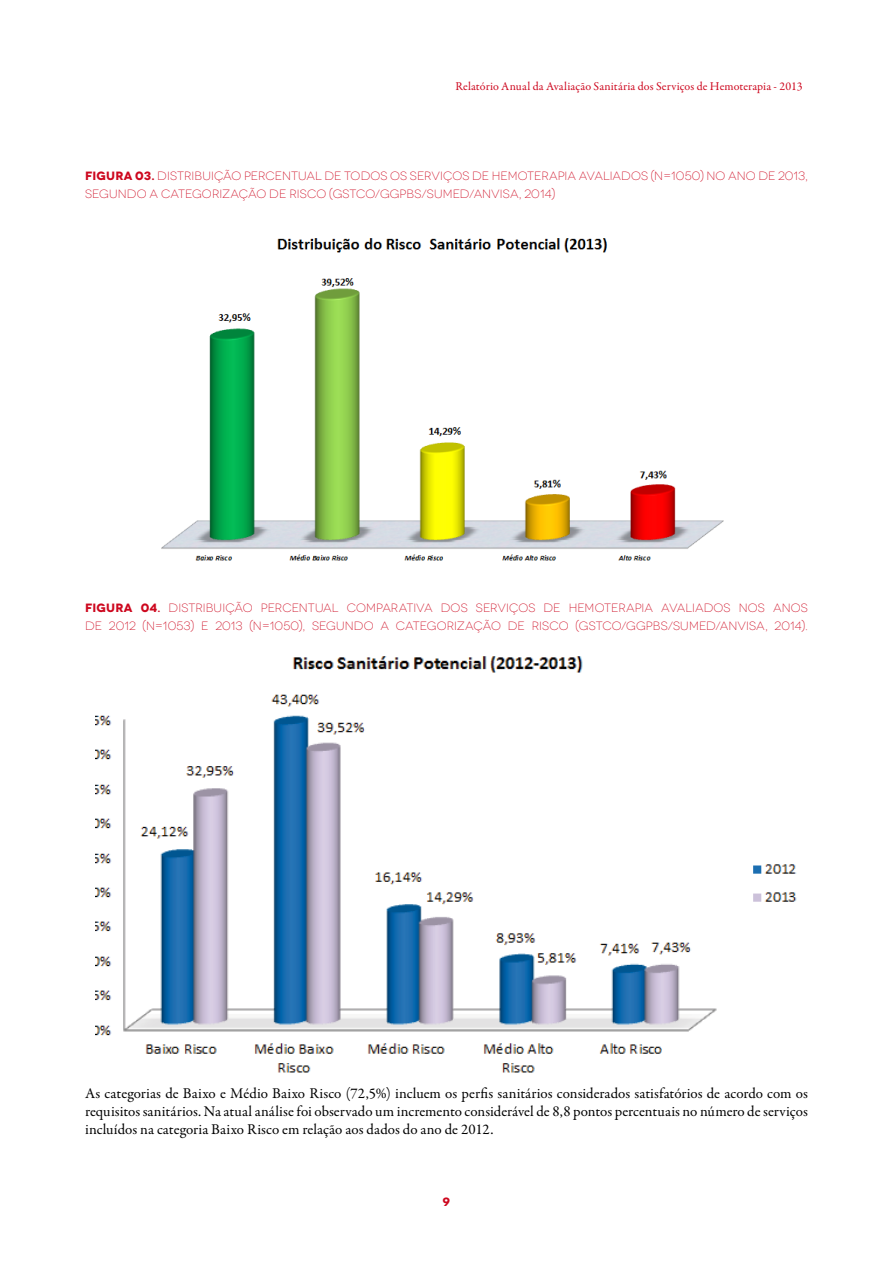
<style>
.page{position:relative;width:893px;height:1263px;background:#fff}
.page>*{position:absolute;margin:0;border:0;box-sizing:border-box;transform-origin:0 0}
.t1{font:15px/18px "Garamond Premr Pro";letter-spacing:.005em;color:#000;text-align:justify}
.t2{font:300 12px/18px "Novecentowide";letter-spacing:.005em;color:#cd071e}
.t3{font:12px "Garamond Premr Pro";letter-spacing:.01em;color:#cd071e}
.t4{font:700 12px "Novecentowide";color:#cd071e}
.s1{font-weight:700}
.s2{font-weight:600}
</style>
<div class="page">
<img style="left:161px;top:238px;width:563px;height:323px">
<img style="left:96px;top:656px;width:701px;height:417px">
<p class="t3" style="left:455px;top:79px;width:349px">Relatório Anual da Avaliação Sanitária dos Serviços de Hemoterapia - 2013</p>
<p class="t2" style="left:85px;top:167px;width:724px"><span class="s1">FIGURA 03.</span> DISTRIBUIÇÃO PERCENTUAL DE TODOS OS SERVIÇOS DE HEMOTERAPIA AVALIADOS (N=1050) NO ANO DE 2013,<br>SEGUNDO A CATEGORIZAÇÃO DE RISCO (GSTCO/GGPBS/SUMED/ANVISA, 2014)</p>
<p class="t2" style="left:85px;top:599px;width:724px"><span class="s1">FIGURA 04</span><span class="s2">.</span> DISTRIBUIÇÃO PERCENTUAL COMPARATIVA DOS SERVIÇOS DE HEMOTERAPIA AVALIADOS NOS ANOS<br>DE 2012 (N=1053) E 2013 (N=1050), SEGUNDO A CATEGORIZAÇÃO DE RISCO (GSTCO/GGPBS/SUMED/ANVISA, 2014).</p>
<p class="t1" style="left:85px;top:1085px;width:724px">As categorias de Baixo e Médio Baixo Risco (72,5%) incluem os perfis sanitários considerados satisfatórios de acordo com os requisitos sanitários. Na atual análise foi observado um incremento considerável de 8,8 pontos percentuais no número de serviços incluídos na categoria Baixo Risco em relação aos dados do ano de 2012.</p>
<p class="t4" style="left:443px;top:1194px;width:9px">9</p>
</div>
